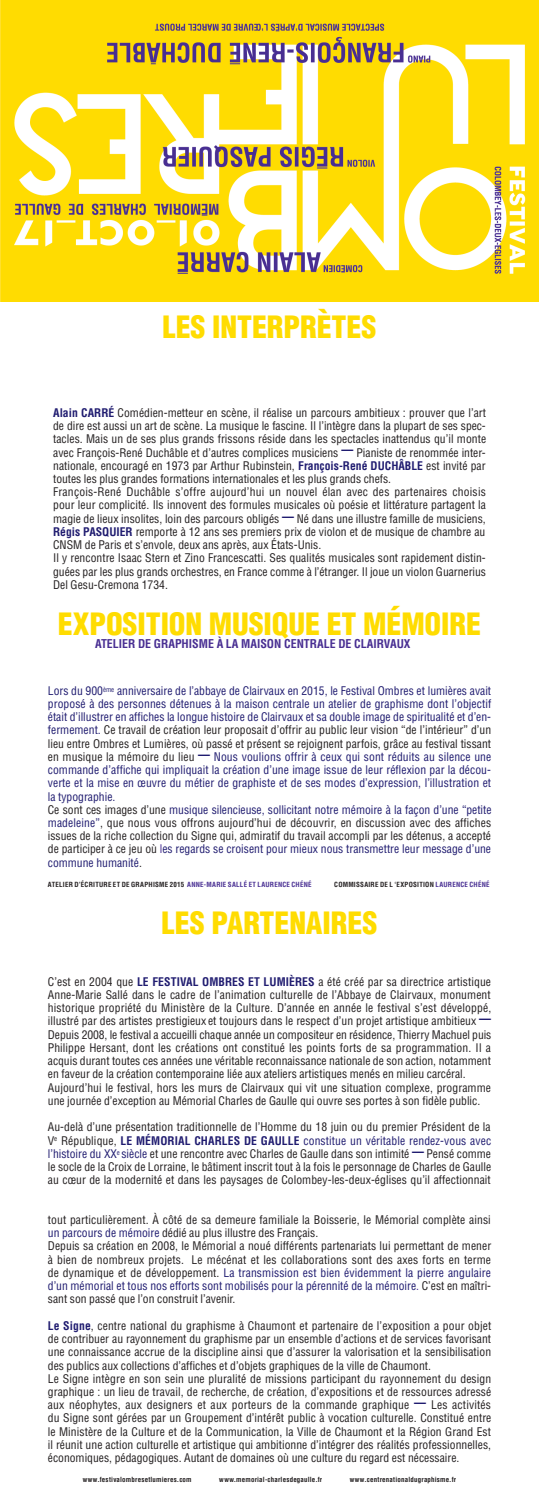
<style>
.page{position:relative;width:539px;height:1496px;background:#fff}
.page>*{position:absolute;margin:0;border:0;box-sizing:border-box;transform-origin:0 0}
.t1{font:900 condensed 30px "Helvetica";letter-spacing:-.005em;color:#ffdc01}
.t2{font:700 condensed 11.88px "Helvetica";color:#482e92}
.t3{font:condensed 11.62px/13.2px "Helvetica";letter-spacing:.005em;color:#231f20}
.t4{font:condensed 11.62px/13.2px "Helvetica";color:#201c70}
.t5{font:700 condensed 6.88px "Helvetica";letter-spacing:.03em;color:#231f20}
.s1{font-weight:700;color:#201c70}
.s2{color:#231f20}
.s3{color:#482e92}
.s4{color:#201c70}
</style>
<div class="page">
<img style="left:0;top:0;width:538px;height:301px">
<h1 class="t1" style="left:162px;top:308px;width:215px">LES INTERPRÈTES</h1>
<p class="t3" style="left:53px;top:406px;width:434px"><span class="s1">Alain CARRÉ</span> Comédien-metteur en scène, il réalise un parcours ambitieux : prouver que l’art de dire est aussi un art de scène. La musique le fascine. Il l’intègre dans la plupart de ses spec&shy;tacles. Mais un de ses plus grands frissons réside dans les spectacles inattendus qu’il monte avec François-René Duchâble et d’autres complices musiciens <sup>—</sup> Pianiste de renommée inter&shy;nationale, encouragé en 1973 par Arthur Rubinstein, <span class="s1">François-René DUCHÂBLE</span> est invité par toutes les plus grandes formations internationales et les plus grands chefs.<br>François-René Duchâble s’offre aujourd’hui un nouvel élan avec des partenaires choisis pour leur complicité. Ils innovent des formules musicales où poésie et littérature partagent la magie de lieux insolites, loin des parcours obligés <sup>—</sup> Né dans une illustre famille de musiciens, <span class="s1">Régis PASQUIER</span> remporte à 12 ans ses premiers prix de violon et de musique de chambre au CNSM de Paris et s’envole, deux ans après, aux États-Unis.<br>Il y rencontre Isaac Stern et Zino Francescatti. Ses qualités musicales sont rapidement distin&shy;guées par les plus grands orchestres, en France comme à l’étranger. Il joue un violon Guarnerius Del Gesu-Cremona 1734.</p>
<h1 class="t1" style="left:58px;top:605px;width:424px">EXPOSITION MUSIQUE ET MÉMOIRE</h1>
<p class="t2" style="left:95px;top:636px;width:317px">ATELIER DE GRAPHISME À LA MAISON CENTRALE DE CLAIRVAUX</p>
<p class="t4" style="left:48px;top:683px;width:445px">Lors du 900<sup>ème</sup> anniversaire de l’abbaye de Clairvaux en 2015, le Festival Ombres et lumières avait proposé à des personnes détenues à la maison centrale un atelier de graphisme dont l’objectif était d’illustrer en affiches la longue histoire de Clairvaux et sa double image de spiritualité et d’en&shy;fermement. <span class="s2">Ce travail de création leur proposait d’offrir au public leur vision “de l’intérieur” d’un lieu entre Ombres et Lumières, où passé et présent se rejoignent parfois, grâce au festival tissant en musique la mémoire du lieu</span> <sup>—</sup> Nous voulions offrir à ceux qui sont réduits au silence une commande d’affiche qui impliquait la création d’une image issue de leur réflexion par la décou&shy;verte et la mise en œuvre du métier de graphiste et de ses modes d’expression, l’illustration et la typographie.<br><span class="s2">Ce sont ces images d’une</span> musique silencieuse, sollicitant notre mémoire à la façon d’une “petite madeleine”<span class="s2">, que nous vous offrons aujourd’hui de découvrir, en discussion avec des affiches issues de la riche collection du Signe qui, admiratif du travail accompli par les détenus, a accepté de participer à ce jeu où</span> <span class="s3">l</span>es regards se croisent pour mieux nous transmettre leur message d’une commune humanité<span class="s2">.</span></p>
<p class="t5" style="left:48px;top:879px;width:265px">ATELIER D’ÉCRITURE ET DE GRAPHISME 2015 <span class="s3">ANNE-MARIE SALLÉ ET LAURENCE CHÉNÉ</span></p>
<p class="t5" style="left:334px;top:879px;width:157px">COMMISSAIRE DE L ‘EXPOSITION <span class="s3">LAURENCE CHÉNÉ</span></p>
<h1 class="t1" style="left:161px;top:903px;width:217px">LES PARTENAIRES</h1>
<p class="t3" style="left:48px;top:974px;width:445px">C’est en 2004 que <span class="s1">LE FESTIVAL OMBRES ET LUMIÈRES</span> a été créé par sa directrice artistique Anne-Marie Sallé dans le cadre de l’animation culturelle de l’Abbaye de Clairvaux, monument historique propriété du Ministère de la Culture. D’année en année le festival s’est développé, illustré par des artistes prestigieux et toujours dans le respect d’un projet artistique ambitieux <sup>— </sup>Depuis 2008, le festival a accueilli chaque année un compositeur en résidence, Thierry Machuel puis Philippe Hersant, dont les créations ont constitué les points forts de sa programmation. Il a acquis durant toutes ces années une véritable reconnaissance nationale de son action, notamment en faveur de la création contemporaine liée aux ateliers artistiques menés en milieu carcéral.<br>Aujourd’hui le festival, hors les murs de Clairvaux qui vit une situation complexe, programme une journée d’exception au Mémorial Charles de Gaulle qui ouvre ses portes à son fidèle public.</p>
<p class="t3" style="left:48px;top:1120px;width:445px;text-align:justify">Au-delà d’une présentation traditionnelle de l’Homme du 18 juin ou du premier Président de la V<sup>e</sup> République, <span class="s1">LE MÉMORIAL CHARLES DE GAULLE</span> <span class="s4">constitue un véritable rendez-vous avec l’histoire du XX</span><sup>e</sup> <span class="s4">siècle</span> et une rencontre avec Charles de Gaulle dans son intimité <sup>—</sup> Pensé comme le socle de la Croix de Lorraine, le bâtiment inscrit tout à la fois le personnage de Charles de Gaulle au cœur de la modernité et dans les paysages de Colombey-les-deux-églises qu’il affectionnait</p>
<p class="t3" style="left:48px;top:1212px;width:444px">tout particulièrement. À côté de sa demeure familiale la Boisserie, le Mémorial complète ainsi <span class="s4">un parcours de mémoire</span> dédié au plus illustre des Français.<br>Depuis sa création en 2008, le Mémorial a noué différents partenariats lui permettant de mener à bien de nombreux projets. Le mécénat et les collaborations sont des axes forts en terme de dynamique et de développement. <span class="s4">La transmission est bien évidemment la pierre angulaire d’un mémorial et tous nos efforts sont mobilisés pour la pérennité de la mémoire</span><span class="s3">.</span> C’est en maîtri&shy;sant son passé que l’on construit l’avenir.</p>
<p class="t3" style="left:48px;top:1318px;width:445px"><span class="s1">Le Signe</span>, centre national du graphisme à Chaumont et partenaire de l’exposition a pour objet de contribuer au rayonnement du graphisme par un ensemble d’actions et de services favorisant une connaissance accrue de la discipline ainsi que d’assurer la valorisation et la sensibilisation des publics aux collections d’affiches et d’objets graphiques de la ville de Chaumont.<br>Le Signe intègre en son sein une pluralité de missions participant du rayonnement du design graphique : un lieu de travail, de recherche, de création, d’expositions et de ressources adressé aux néophytes, aux designers et aux porteurs de la commande graphique <sup>—</sup> Les activités du Signe sont gérées par un Groupement d’intérêt public à vocation culturelle. Constitué entre le Ministère de la Culture et de la Communication, la Ville de Chaumont et la Région Grand Est il réunit une action culturelle et artistique qui ambitionne d’intégrer des réalités professionnelles, économiques, pédagogiques. Autant de domaines où une culture du regard est nécessaire.</p>
<p class="t5" style="left:83px;top:1474px;width:110px">www.festivalombresetlumieres.com</p>
<p class="t5" style="left:219px;top:1474px;width:104px">www.memorial-charlesdegaulle.fr</p>
<p class="t5" style="left:350px;top:1474px;width:108px">www.centrenationaldugraphisme.fr</p>
</div>
